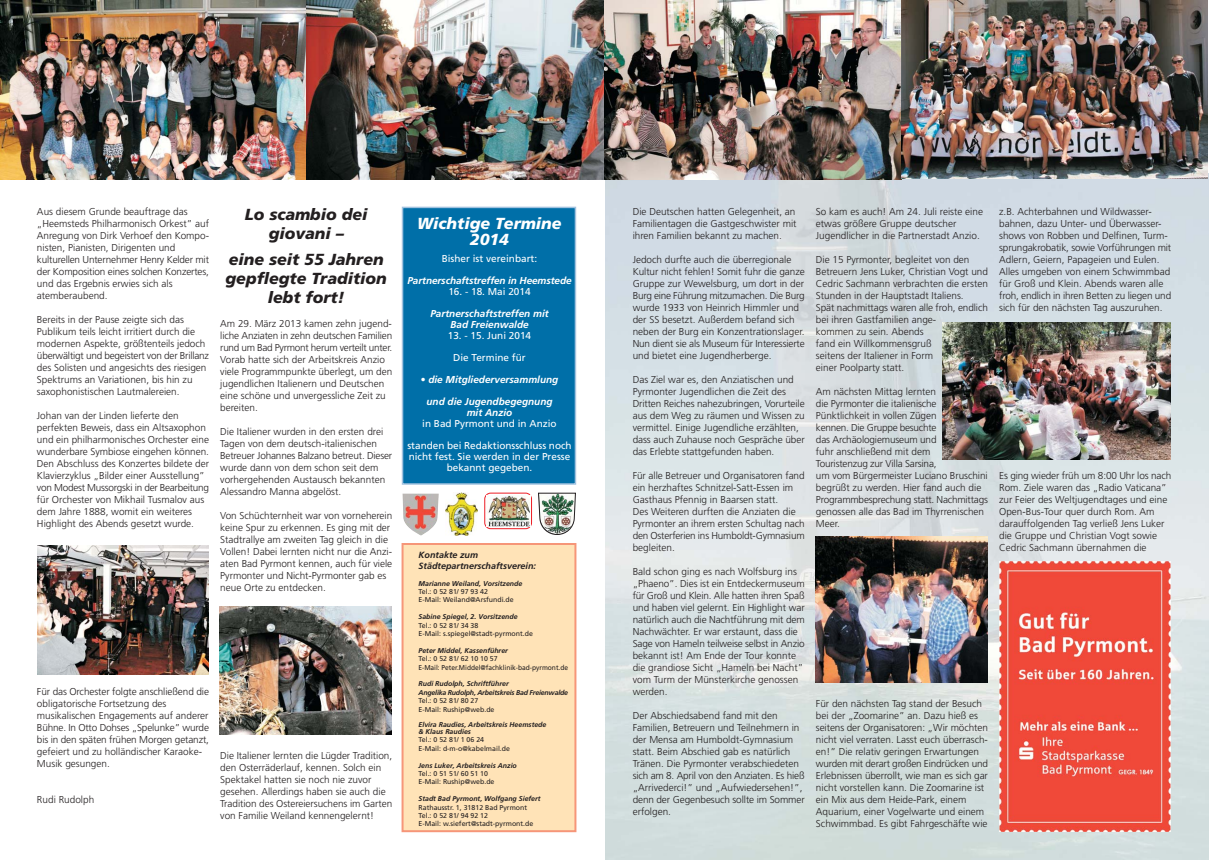
<style>
.page{position:relative;width:1209px;height:860px;background:#fff}
.page>*{position:absolute;margin:0;border:0;box-sizing:border-box;transform-origin:0 0}
.t1{font:italic 900 16px/19.2px "Frutiger";color:#231f20;text-align:center}
.t2{font:italic 900 16px/16px "Frutiger";color:#fff;text-align:center}
.t3{font:300 10px/12px "Frutiger";color:#231f20}
.t4{font:10px/11px "Frutiger";color:#fff;text-align:center}
.t5{font:italic 700 10px/11px "Frutiger";color:#fff;text-align:center}
.t6{font:italic 700 9px/10.8px "Frutiger";color:#231f20}
.t7{font:7px/8.4px "Frutiger";color:#231f20}
.t8{font:italic 700 7px/7px "Frutiger";color:#231f20}
.t9{font:italic 700 7px/8.4px "Frutiger";letter-spacing:-.025em;color:#231f20}
</style>
<div class="page">
<svg style="left:604px;top:173px;width:605px;height:687px;background:#d6dfe2"></svg>
<img style="left:1px;top:0;width:1207px;height:179px">
<img style="left:999px;top:561px;width:172px;height:270px">
<div style="left:402px;top:207px;width:174px;height:278px;background:#006fa8;border:2px solid #a1c2df"></div>
<div style="left:402px;top:543px;width:174px;height:289px;background:#ffe3b7;border:2px solid #f69679"></div>
<img style="left:37px;top:546px;width:172px;height:129px">
<img style="left:220px;top:606px;width:172px;height:129px">
<img style="left:942px;top:322px;width:229px;height:137px">
<img style="left:815px;top:536px;width:173px;height:146px">
<img style="left:403px;top:518px;width:35px;height:17px">
<svg style="left:538px;top:492px;width:38px;height:43px"></svg>
<svg style="left:484px;top:493px;width:48px;height:36px"></svg>
<img style="left:486px;top:495px;width:44px;height:32px">
<img style="left:445px;top:492px;width:32px;height:44px">
<p class="t3" style="left:37px;top:207px;width:174px">Aus diesem Grunde beauftrage das „Heemsteds Philharmonisch Orkest” auf Anregung von Dirk Verhoef den Kompo&shy;nisten, Pianisten, Dirigenten und kulturellen Unternehmer Henry Kelder mit der Komposition eines solchen Konzertes, und das Ergebnis erwies sich als atemberaubend.</p>
<p class="t3" style="left:37px;top:315px;width:174px">Bereits in der Pause zeigte sich das Publikum teils leicht irritiert durch die modernen Aspekte, größtenteils jedoch überwältigt und begeistert von der Brillanz des Solisten und angesichts des riesigen Spektrums an Variationen, bis hin zu saxophonistischen Lautmalereien.</p>
<p class="t3" style="left:37px;top:411px;width:174px">Johan van der Linden lieferte den perfekten Beweis, dass ein Altsaxophon und ein philharmonisches Orchester eine wunderbare Symbiose eingehen können.<br>Den Abschluss des Konzertes bildete der Klavierzyklus „Bilder einer Ausstellung” von Modest Mussorgski in der Bearbeitung für Orchester von Mikhail Tusmalov aus dem Jahre 1888, womit ein weiteres Highlight des Abends gesetzt wurde.</p>
<h1 class="t1" style="left:245px;top:206px;width:124px">Lo scambio dei giovani –</h1>
<h1 class="t1" style="left:226px;top:251px;width:163px">eine seit 55 Jahren gepflegte Tradition lebt fort!</h1>
<p class="t3" style="left:220px;top:318px;width:174px">Am 29. März 2013 kamen zehn jugend&shy;liche Anziaten in zehn deutschen Familien rund um Bad Pyrmont herum verteilt unter.<br>Vorab hatte sich der Arbeitskreis Anzio viele Programmpunkte überlegt, um den jugendlichen Italienern und Deutschen eine schöne und unvergessliche Zeit zu bereiten.</p>
<p class="t3" style="left:220px;top:426px;width:174px">Die Italiener wurden in den ersten drei Tagen von dem deutsch-italienischen Betreuer Johannes Balzano betreut. Dieser wurde dann von dem schon seit dem vorhergehenden Austausch bekannten Alessandro Manna abgelöst.</p>
<p class="t3" style="left:220px;top:510px;width:173px">Von Schüchternheit war von vorneherein keine Spur zu erkennen. Es ging mit der Stadtrallye am zweiten Tag gleich in die Vollen! Dabei lernten nicht nur die Anzi&shy;aten Bad Pyrmont kennen, auch für viele Pyrmonter und Nicht-Pyrmonter gab es neue Orte zu entdecken.</p>
<p class="t3" style="left:37px;top:687px;width:174px">Für das Orchester folgte anschließend die obligatorische Fortsetzung des musikalischen Engagements auf anderer Bühne. In Otto Dohses „Spelunke” wurde bis in den späten frühen Morgen getanzt, gefeiert und zu holländischer Karaoke-Musik gesungen.</p>
<p class="t3" style="left:37px;top:795px;width:59px">Rudi Rudolph</p>
<p class="t3" style="left:220px;top:750px;width:174px">Die Italiener lernten die Lügder Tradition, den Osterräderlauf, kennen. Solch ein Spektakel hatten sie noch nie zuvor gesehen. Allerdings haben sie auch die Tradition des Ostereiersuchens im Garten von Familie Weiland kennengelernt!</p>
<h1 class="t2" style="left:417px;top:217px;width:146px">Wichtige Termine<br>2014</h1>
<p class="t4" style="left:442px;top:254px;width:97px">Bisher ist vereinbart:</p>
<p class="t5" style="left:407px;top:276px;width:166px">Partnerschaftstreffen in Heemstede</p>
<p class="t4" style="left:448px;top:287px;width:84px">16. - 18. Mai 2014</p>
<p class="t5" style="left:430px;top:309px;width:120px">Partnerschaftstreffen mit<br>Bad Freienwalde</p>
<p class="t4" style="left:448px;top:331px;width:85px">13. - 15. Juni 2014</p>
<p class="t4" style="left:453px;top:353px;width:74px">Die Termine für</p>
<p class="t5" style="left:421px;top:375px;width:139px">• die Mitgliederversammlung</p>
<p class="t5" style="left:426px;top:397px;width:128px">und die Jugendbegegnung mit Anzio</p>
<p class="t4" style="left:422px;top:419px;width:136px">in Bad Pyrmont und in Anzio</p>
<p class="t4" style="left:407px;top:441px;width:166px">standen bei Redaktionsschluss noch nicht fest. Sie werden in der Presse bekannt gegeben.</p>
<p class="t6" style="left:419px;top:550px;width:119px">Kontakte zum<br>Städtepartnerschaftsverein:</p>
<p class="t8" style="left:419px;top:580px;width:105px">Marianne Weiland, Vorsitzende</p>
<p class="t7" style="left:419px;top:588px;width:97px">Tel.: 0 52 81/ 97 93 42<br>E-Mail: Weiland@Arsfundi.de</p>
<p class="t8" style="left:419px;top:614px;width:101px">Sabine Spiegel, 2. Vorsitzende</p>
<p class="t7" style="left:419px;top:622px;width:116px">Tel.: 0 52 81/ 34 38<br>E-Mail: s.spiegel@stadt-pyrmont.de</p>
<p class="t8" style="left:419px;top:648px;width:91px">Peter Middel, Kassenführer</p>
<p class="t7" style="left:419px;top:655px;width:151px">Tel.: 0 52 81/ 62 10 10 57<br>E-Mail: Peter.Middel@fachklinik-bad-pyrmont.de</p>
<p class="t9" style="left:419px;top:680px;width:151px">Rudi Rudolph, Schriftführer<br>Angelika Rudolph, Arbeitskreis Bad Freienwalde</p>
<p class="t7" style="left:419px;top:697px;width:77px">Tel.: 0 52 81/ 80 27<br>E-Mail: Ruship@web.de</p>
<p class="t8" style="left:419px;top:722px;width:129px">Elvira Raudies, Arbeitskreis Heemstede &amp; Klaus Raudies</p>
<p class="t7" style="left:419px;top:736px;width:93px">Tel.: 0 52 81/ 1 06 24<br>E-Mail: d-m-o@kabelmail.de</p>
<p class="t8" style="left:419px;top:762px;width:100px">Jens Luker, Arbeitskreis Anzio</p>
<p class="t7" style="left:419px;top:770px;width:77px">Tel.: 0 51 51/ 60 51 10<br>E-Mail: Ruship@web.de</p>
<p class="t8" style="left:419px;top:796px;width:124px">Stadt Bad Pyrmont, Wolfgang Siefert</p>
<p class="t7" style="left:419px;top:804px;width:116px">Rathausstr. 1, 31812 Bad Pyrmont<br>Tel.: 0 52 81/ 94 92 12<br>E-Mail: w.siefert@stadt-pyrmont.de</p>
<p class="t3" style="left:633px;top:207px;width:165px;text-align:justify">Die Deutschen hatten Gelegenheit, an Familientagen die Gastgeschwister mit ihren Familien bekannt zu machen.</p>
<p class="t3" style="left:633px;top:255px;width:174px">Jedoch durfte auch die überregionale Kultur nicht fehlen! Somit fuhr die ganze Gruppe zur Wewelsburg, um dort in der Burg eine Führung mitzumachen. Die Burg wurde 1933 von Heinrich Himmler und der SS besetzt. Außerdem befand sich neben der Burg ein Konzentrationslager.<br>Nun dient sie als Museum für Interessierte und bietet eine Jugendherberge.</p>
<p class="t3" style="left:633px;top:375px;width:174px">Das Ziel war es, den Anziatischen und Pyrmonter Jugendlichen die Zeit des Dritten Reiches nahezubringen, Vorurteile aus dem Weg zu räumen und Wissen zu vermittel. Einige Jugendliche erzählten, dass auch Zuhause noch Gespräche über das Erlebte stattgefunden haben.</p>
<p class="t3" style="left:633px;top:471px;width:174px">Für alle Betreuer und Organisatoren fand ein herzhaftes Schnitzel-Satt-Essen im Gasthaus Pfennig in Baarsen statt.<br>Des Weiteren durften die Anziaten die Pyrmonter an ihrem ersten Schultag nach den Osterferien ins Humboldt-Gymnasium begleiten.</p>
<p class="t3" style="left:633px;top:567px;width:174px">Bald schon ging es nach Wolfsburg ins „Phaeno”. Dies ist ein Entdeckermuseum für Groß und Klein. Alle hatten ihren Spaß und haben viel gelernt. Ein Highlight war natürlich auch die Nachtführung mit dem Nachwächter. Er war erstaunt, dass die Sage von Hameln teilweise selbst in Anzio bekannt ist! Am Ende der Tour konnte die grandiose Sicht „Hameln bei Nacht” vom Turm der Münsterkirche genossen werden.</p>
<p class="t3" style="left:633px;top:711px;width:174px">Der Abschiedsabend fand mit den Familien, Betreuern und Teilnehmern in der Mensa am Humboldt-Gymnasium statt. Beim Abschied gab es natürlich Tränen. Die Pyrmonter verabschiedeten sich am 8. April von den Anziaten. Es hieß „Arrivederci!” und „Aufwiedersehen!”, denn der Gegenbesuch sollte im Sommer erfolgen.</p>
<p class="t3" style="left:816px;top:207px;width:169px">So kam es auch! Am 24. Juli reiste eine etwas größere Gruppe deutscher<br>Jugendlicher in die Partnerstadt Anzio.</p>
<p class="t3" style="left:816px;top:255px;width:174px">Die 15 Pyrmonter, begleitet von den<br>Betreuern Jens Luker, Christian Vogt und<br>Cedric Sachmann verbrachten die ersten<br>Stunden in der Hauptstadt Italiens.<br>Spät nachmittags waren alle froh, endlich bei ihren Gastfamilien ange-<br>kommen zu sein. Abends<br>fand ein Willkommensgruß<br>seitens der Italiener in Form<br>einer Poolparty statt.</p>
<p class="t3" style="left:816px;top:387px;width:174px">Am nächsten Mittag lernten<br>die Pyrmonter die italienische<br>Pünktlichkeit in vollen Zügen<br>kennen. Die Gruppe besuchte<br>das Archäologiemuseum und<br>fuhr anschließend mit dem<br>Touristenzug zur Villa Sarsina,<br>um vom Bürgermeister Luciano Bruschini begrüßt zu werden. Hier fand auch die<br>Programmbesprechung statt. Nachmittags genossen alle das Bad im Thyrrenischen<br>Meer.</p>
<p class="t3" style="left:816px;top:699px;width:174px">Für den nächsten Tag stand der Besuch bei der „Zoomarine” an. Dazu hieß es seitens der Organisatoren: „Wir möchten nicht viel verraten. Lasst euch überrasch&shy;en!” Die relativ geringen Erwartungen wurden mit derart großen Eindrücken und Erlebnissen überrollt, wie man es sich gar nicht vorstellen kann. Die Zoomarine ist ein Mix aus dem Heide-Park, einem Aquarium, einer Vogelwarte und einem Schwimmbad. Es gibt Fahrgeschäfte wie</p>
<p class="t3" style="left:999px;top:207px;width:174px">z.B. Achterbahnen und Wildwasser&shy;bahnen, dazu Unter- und Überwasser&shy;shows von Robben und Delfinen, Turm&shy;sprungakrobatik, sowie Vorführungen mit Adlern, Geiern, Papageien und Eulen.<br>Alles umgeben von einem Schwimmbad für Groß und Klein. Abends waren alle froh, endlich in ihren Betten zu liegen und sich für den nächsten Tag auszuruhen.</p>
<p class="t3" style="left:999px;top:471px;width:174px">Es ging wieder früh um 8:00 Uhr los nach Rom. Ziele waren das „Radio Vaticana” zur Feier des Weltjugendtages und eine Open-Bus-Tour quer durch Rom. Am darauffolgenden Tag verließ Jens Luker die Gruppe und Christian Vogt sowie Cedric Sachmann übernahmen die</p>
</div>
